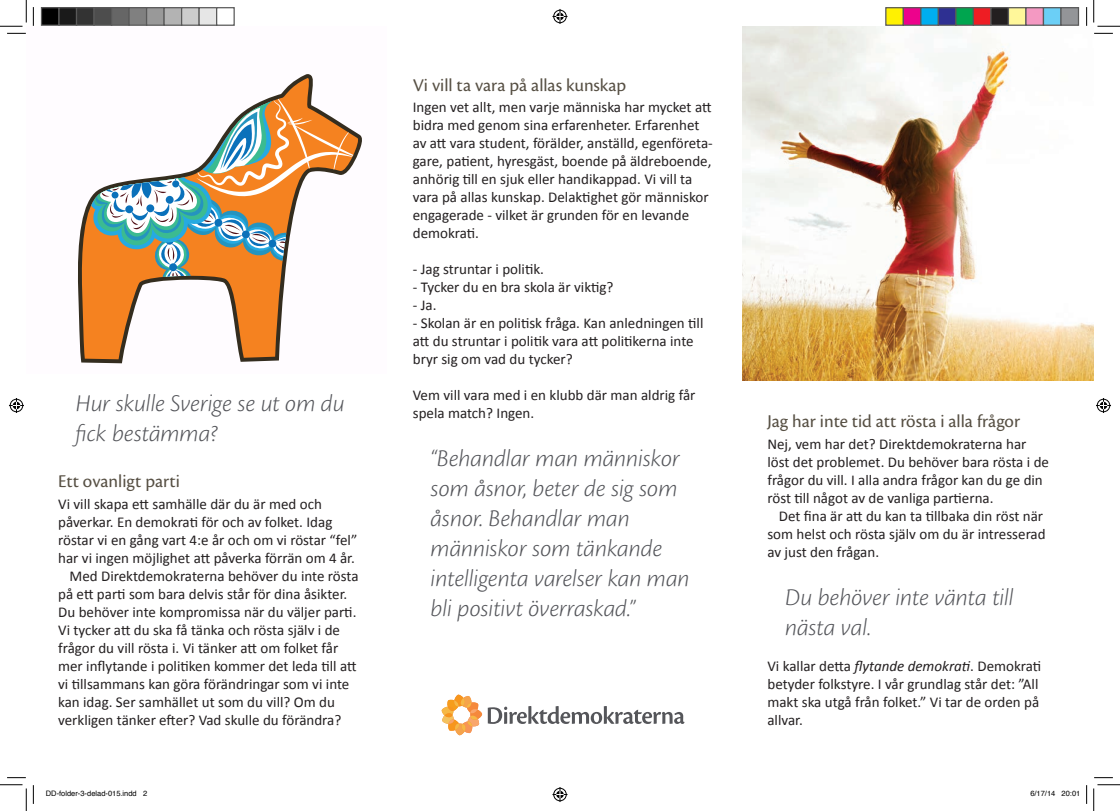
<style>
.page{position:relative;width:1120px;height:811px;background:#fff}
.page>*{position:absolute;margin:0;border:0;box-sizing:border-box;transform-origin:0 0}
.Citat{font:italic 300 25px/30px "Cronos Pro";letter-spacing:-.005em;color:#54555a}
.t1{font:18.75px "Cronos Pro";color:#575044}
.Stycke_utan_indrag{font:15px/18px "Calibri";color:#231f20}
.t2{font:7.5px "Helvetica";color:#000}
.s1{font-style:italic}
</style>
<div class="page">
<img style="left:742px;top:26px;width:351px;height:355px">
<svg style="left:78px;top:74px;width:284px;height:289px"></svg>
<svg style="left:81px;top:76px;width:280px;height:283px"></svg>
<svg style="left:88px;top:99px;width:265px;height:178px"></svg>
<svg style="left:441px;top:694px;width:243px;height:41px"></svg>
<div style="left:589px;top:725px;width:102px;height:11px;background:#fff"></div>
<svg style="left:7px;top:33px;width:19px;height:1px"></svg>
<svg style="left:1094px;top:33px;width:18px;height:1px"></svg>
<svg style="left:7px;top:777px;width:19px;height:1px"></svg>
<svg style="left:1094px;top:777px;width:18px;height:1px"></svg>
<svg style="left:33px;top:7px;width:1px;height:19px"></svg>
<svg style="left:33px;top:785px;width:1px;height:19px"></svg>
<svg style="left:0;top:0;width:27px;height:27px"></svg>
<svg style="left:0;top:784px;width:27px;height:27px"></svg>
<svg style="left:1093px;top:0;width:26px;height:27px"></svg>
<svg style="left:1093px;top:784px;width:26px;height:27px"></svg>
<svg style="left:552px;top:9px;width:15px;height:15px"></svg>
<svg style="left:552px;top:787px;width:15px;height:15px"></svg>
<svg style="left:9px;top:398px;width:15px;height:15px"></svg>
<svg style="left:1096px;top:398px;width:14px;height:15px"></svg>
<div style="left:41px;top:8px;width:18px;height:17px;background:#000"></div>
<div style="left:41px;top:7px;width:19px;height:19px;border:1px solid #595959"></div>
<div style="left:59px;top:8px;width:17px;height:17px;background:#1a1a1a"></div>
<div style="left:58px;top:7px;width:19px;height:19px;border:1px solid #595959"></div>
<div style="left:76px;top:8px;width:18px;height:17px;background:#333"></div>
<div style="left:76px;top:7px;width:19px;height:19px;border:1px solid #595959"></div>
<div style="left:94px;top:8px;width:17px;height:17px;background:#4d4d4d"></div>
<div style="left:93px;top:7px;width:19px;height:19px;border:1px solid #595959"></div>
<div style="left:111px;top:8px;width:18px;height:17px;background:#666"></div>
<div style="left:111px;top:7px;width:19px;height:19px;border:1px solid #595959"></div>
<div style="left:129px;top:8px;width:17px;height:17px;background:#808080"></div>
<div style="left:128px;top:7px;width:19px;height:19px;border:1px solid #595959"></div>
<div style="left:146px;top:8px;width:18px;height:17px;background:#999"></div>
<div style="left:146px;top:7px;width:19px;height:19px;border:1px solid #595959"></div>
<div style="left:164px;top:8px;width:17px;height:17px;background:#b3b3b3"></div>
<div style="left:163px;top:7px;width:19px;height:19px;border:1px solid #595959"></div>
<div style="left:181px;top:8px;width:18px;height:17px;background:#ccc"></div>
<div style="left:181px;top:7px;width:19px;height:19px;border:1px solid #595959"></div>
<div style="left:199px;top:8px;width:17px;height:17px;background:#e6e6e6"></div>
<div style="left:198px;top:7px;width:19px;height:19px;border:1px solid #595959"></div>
<div style="left:216px;top:7px;width:19px;height:19px;border:1px solid #595959"></div>
<div style="left:885px;top:8px;width:18px;height:17px;background:#fff101"></div>
<div style="left:884px;top:7px;width:19px;height:19px;border:1px solid #595959"></div>
<div style="left:903px;top:8px;width:17px;height:17px;background:#ed028c"></div>
<div style="left:902px;top:7px;width:19px;height:19px;border:1px solid #595959"></div>
<div style="left:920px;top:8px;width:18px;height:17px;background:#00aeef"></div>
<div style="left:919px;top:7px;width:19px;height:19px;border:1px solid #595959"></div>
<div style="left:938px;top:8px;width:17px;height:17px;background:#2e3092"></div>
<div style="left:937px;top:7px;width:19px;height:19px;border:1px solid #595959"></div>
<div style="left:955px;top:8px;width:18px;height:17px;background:#00a54f"></div>
<div style="left:954px;top:7px;width:19px;height:19px;border:1px solid #595959"></div>
<div style="left:973px;top:8px;width:17px;height:17px;background:#ee1d23"></div>
<div style="left:972px;top:7px;width:19px;height:19px;border:1px solid #595959"></div>
<div style="left:990px;top:8px;width:18px;height:17px;background:#231f20"></div>
<div style="left:989px;top:7px;width:19px;height:19px;border:1px solid #595959"></div>
<div style="left:1008px;top:8px;width:17px;height:17px;background:#fff79a"></div>
<div style="left:1007px;top:7px;width:19px;height:19px;border:1px solid #595959"></div>
<div style="left:1025px;top:8px;width:18px;height:17px;background:#f499c2"></div>
<div style="left:1024px;top:7px;width:19px;height:19px;border:1px solid #595959"></div>
<div style="left:1043px;top:8px;width:17px;height:17px;background:#6bcff6"></div>
<div style="left:1042px;top:7px;width:19px;height:19px;border:1px solid #595959"></div>
<div style="left:1060px;top:8px;width:18px;height:17px;background:#939598"></div>
<div style="left:1059px;top:7px;width:19px;height:19px;border:1px solid #595959"></div>
<p class="Citat" style="left:76px;top:389px;width:270px">Hur skulle Sverige se ut om du fick bestämma?</p>
<h2 class="t1" style="left:58px;top:471px;width:123px">Ett ovanligt parti</h2>
<p class="Stycke_utan_indrag" style="left:58px;top:495px;width:300px">Vi vill skapa ett samhälle där du är med och påverkar. En demokrati för och av folket. Idag röstar vi en gång vart 4:e år och om vi röstar “fel” har vi ingen möjlighet att påverka förrän om 4 år.</p>
<p class="Stycke_utan_indrag" style="left:58px;top:567px;width:302px;text-indent:11px">Med Direktdemokraterna behöver du inte rösta på ett parti som bara delvis står för dina åsikter.<br>Du behöver inte kompromissa när du väljer parti.<br>Vi tycker att du ska få tänka och rösta själv i de frågor du vill rösta i. Vi tänker att om folket får mer inflytande i politiken kommer det leda till att vi tillsammans kan göra förändringar som vi inte kan idag. Ser samhället ut som du vill? Om du verkligen tänker efter? Vad skulle du förändra?</p>
<h2 class="t1" style="left:412px;top:74px;width:215px">Vi vill ta vara på allas kunskap</h2>
<p class="Stycke_utan_indrag" style="left:412px;top:98px;width:301px">Ingen vet allt, men varje människa har mycket att bidra med genom sina erfarenheter. Erfarenhet av att vara student, förälder, anställd, egenföreta&shy;gare, patient, hyresgäst, boende på äldreboende, anhörig till en sjuk eller handikappad. Vi vill ta vara på allas kunskap. Delaktighet gör människor engagerade - vilket är grunden för en levande demokrati.</p>
<p class="Stycke_utan_indrag" style="left:412px;top:260px;width:133px">- Jag struntar i politik.</p>
<p class="Stycke_utan_indrag" style="left:412px;top:278px;width:202px">- Tycker du en bra skola är viktig?</p>
<p class="Stycke_utan_indrag" style="left:412px;top:296px;width:25px">- Ja.</p>
<p class="Stycke_utan_indrag" style="left:412px;top:314px;width:292px">- Skolan är en politisk fråga. Kan anledningen till att du struntar i politik vara att politikerna inte bryr sig om vad du tycker?</p>
<p class="Stycke_utan_indrag" style="left:412px;top:386px;width:284px">Vem vill vara med i en klubb där man aldrig får spela match? Ingen.</p>
<p class="Citat" style="left:430px;top:444px;width:261px">“Behandlar man människor som åsnor, beter de sig som åsnor. Behandlar man människor som tänkande intelligenta varelser kan man bli positivt överraskad.”</p>
<h2 class="t1" style="left:767px;top:411px;width:254px">Jag har inte tid att rösta i alla frågor</h2>
<p class="Stycke_utan_indrag" style="left:767px;top:435px;width:283px">Nej, vem har det? Direktdemokraterna har löst det problemet. Du behöver bara rösta i de frågor du vill. I alla andra frågor kan du ge din röst till något av de vanliga partierna.</p>
<p class="Stycke_utan_indrag" style="left:767px;top:507px;width:279px;text-indent:11px">Det fina är att du kan ta tillbaka din röst när som helst och rösta själv om du är intresserad av just den frågan.</p>
<p class="Citat" style="left:785px;top:582px;width:230px">Du behöver inte vänta till nästa val.</p>
<p class="Stycke_utan_indrag" style="left:767px;top:657px;width:275px">Vi kallar detta <span class="s1">flytande demokrati</span>. Demokrati betyder folkstyre. I vår grundlag står det: ”All makt ska utgå från folket.” Vi tar de orden på allvar.</p>
<p class="t2" style="left:46px;top:788px;width:103px">DD-folder-3-delad-015.indd 2</p>
<p class="t2" style="left:1029px;top:788px;width:52px">6/17/14 20:01</p>
</div>
